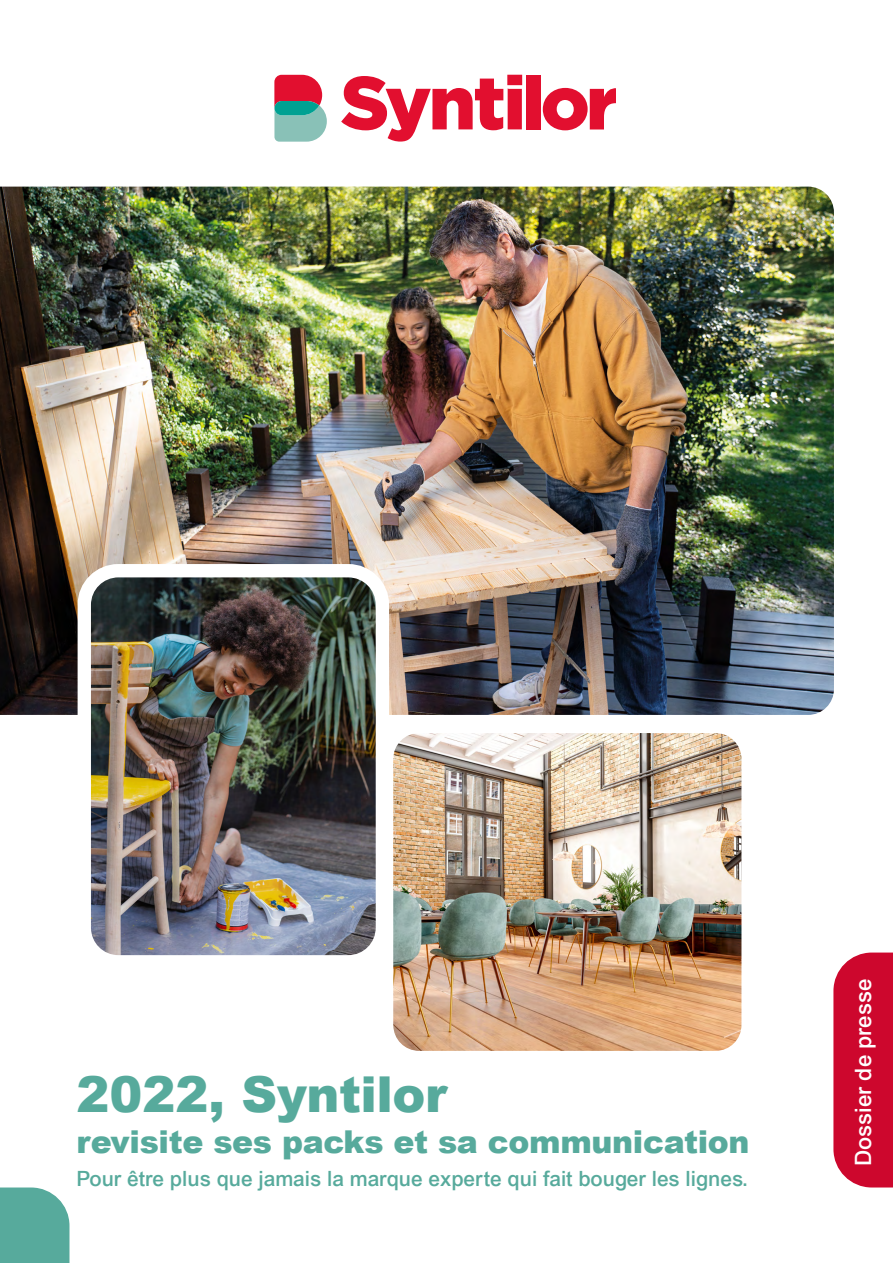
<style>
.page{position:relative;width:893px;height:1263px;background:#fff}
.page>*{position:absolute;margin:0;border:0;box-sizing:border-box;transform-origin:0 0}
.t1{font:49.5px "Arial MT Black";letter-spacing:-.01em;color:#57aa9c}
.t2{font:31.5px "Arial MT Black";letter-spacing:-.01em;color:#57aa9c}
.t3{font:500 22.5px "Arial";color:#fff}
.t4{font:500 21px "Arial";color:#57aa9c}
</style>
<div class="page">
<svg style="left:341px;top:75px;width:181px;height:67px"></svg>
<div style="left:526px;top:75px;width:14px;height:54px;background:#e20f2f"></div>
<svg style="left:543px;top:88px;width:73px;height:42px"></svg>
<svg style="left:274px;top:75px;width:53px;height:67px"></svg>
<img style="left:0;top:186px;width:834px;height:529px">
<img style="left:84px;top:571px;width:298px;height:383px">
<div style="left:78px;top:564px;width:311px;height:404px;border:13px solid #fff;border-radius:34px"></div>
<img style="left:385px;top:725px;width:356px;height:325px">
<div style="left:377px;top:716px;width:381px;height:351px;border:16px solid #fff;border-radius:34px"></div>
<svg style="left:833px;top:952px;width:60px;height:235px"></svg>
<svg style="left:0;top:1187px;width:69px;height:76px"></svg>
<h1 class="t1" style="left:77px;top:1067px;width:372px">2022, Syntilor</h1>
<h2 class="t2" style="left:77px;top:1125px;width:674px">revisite ses packs et sa communication</h2>
<p class="t4" style="left:77px;top:1166px;width:673px">Pour être plus que jamais la marque experte qui fait bouger les lignes.</p>
<p class="t3" style="left:850px;top:1166px;width:188px;rotate:-90deg">Dossier de presse</p>
</div>
